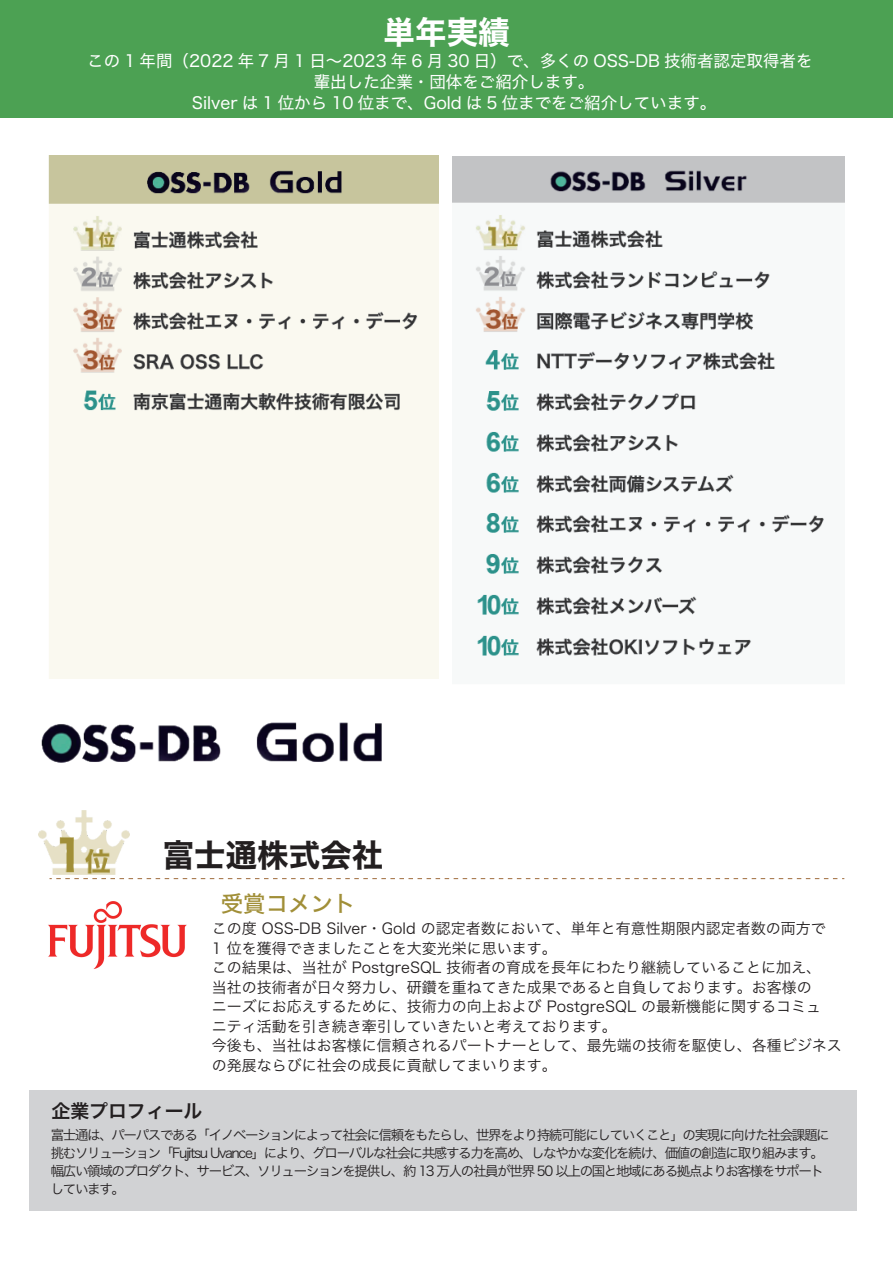
<style>
.page{position:relative;width:893px;height:1263px;background:#fff}
.page>*{position:absolute;margin:0;border:0;box-sizing:border-box;transform-origin:0 0}
.t1{font:31.5px "Hiragino Sans W7";color:#231f20}
.t2{font:31.5px "Hiragino Sans W7";color:#fff}
.t3{font:22.5px "Hiragino Sans W5";color:#a18f38}
.t4{font:18.9px "Hiragino Sans W6";color:#231f20}
.t5{font:16.5px/21px "Hiragino Sans W4";color:#fff;text-align:center}
.t6{font:15px/19.5px "Hiragino Sans W3";color:#231f20}
.t7{font:13.5px/18px "Hiragino Sans W3";letter-spacing:-.1em;color:#231f20}
</style>
<div class="page">
<div style="left:29px;top:1090px;width:828px;height:120px;background:#d1d2d4"></div>
<img style="left:38px;top:810px;width:91px;height:64px">
<svg style="left:50px;top:878px;width:794px;height:1px"></svg>
<img style="left:48px;top:901px;width:139px;height:68px">
<div style="left:0;top:0;width:893px;height:118px;background:#4ca153"></div>
<img style="left:41px;top:722px;width:341px;height:40px">
<img style="left:49px;top:156px;width:390px;height:522px">
<img style="left:453px;top:156px;width:391px;height:500px">
<h1 class="t2" style="left:384px;top:7px;width:128px">単年実績</h1>
<p class="t5" style="left:87px;top:50px;width:727px">この 1 年間（2022 年 7 月 1 日～2023 年 6 月 30 日）で、多くの OSS-DB 技術者認定取得者を輩出した企業・団体をご紹介します。<br>Silver は 1 位から 10 位まで、Gold は 5 位までをご紹介しています。</p>
<h1 class="t1" style="left:163px;top:831px;width:222px">富士通株式会社</h1>
<h2 class="t3" style="left:221px;top:883px;width:136px">受賞コメント</h2>
<p class="t6" style="left:212px;top:918px;width:631px">この度 OSS-DB Silver・Gold の認定者数において、単年と有意性期限内認定者数の両方で<br>1 位を獲得できましたことを大変光栄に思います。<br>この結果は、当社が PostgreSQL 技術者の育成を長年にわたり継続していることに加え、<br>当社の技術者が日々努力し、研鑽を重ねてきた成果であると自負しております。お客様の<br>ニーズにお応えするために、技術力の向上および PostgreSQL の最新機能に関するコミュ<br>ニティ活動を引き続き牽引していきたいと考えております。<br>今後も、当社はお客様に信頼されるパートナーとして、最先端の技術を駆使し、各種ビジネスの発展ならびに社会の成長に貢献してまいります。</p>
<p class="t4" style="left:52px;top:1094px;width:152px">企業プロフィール</p>
<p class="t7" style="left:51px;top:1125px;width:780px">富士通は、パーパスである「イノベーションによって社会に信頼をもたらし、世界をより持続可能にしていくこと」の実現に向けた社会課題に挑むソリューション「Fujitsu Uvance」により、グローバルな社会に共感する力を高め、しなやかな変化を続け、価値の創造に取り組みます。幅広い領域のプロダクト、サービス、ソリューションを提供し、約 13 万人の社員が世界 50 以上の国と地域にある拠点よりお客様をサポートしています。</p>
</div>
